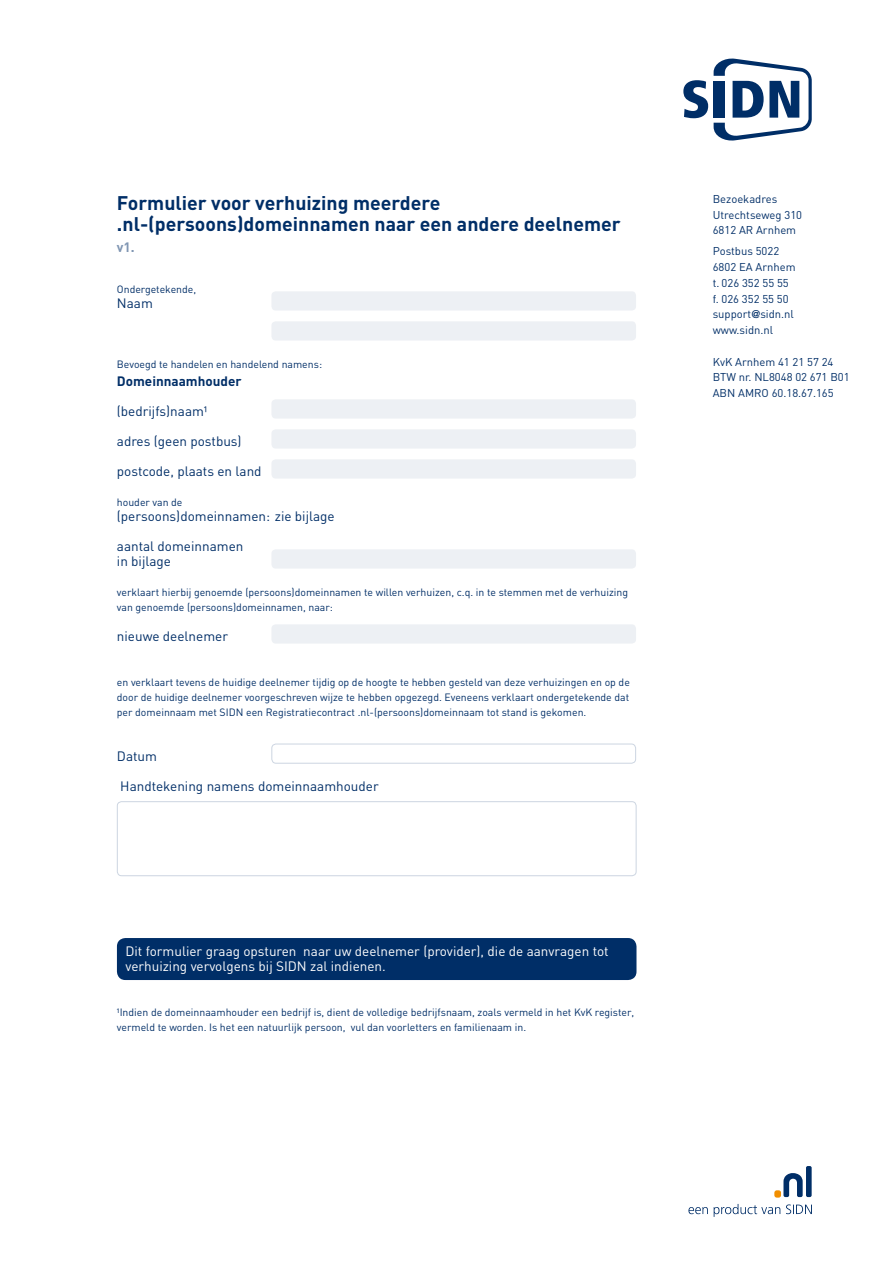
<style>
.page{position:relative;width:893px;height:1263px;background:#fff}
.page>*{position:absolute;margin:0;border:0;box-sizing:border-box;transform-origin:0 0}
.t1{font:700 19.5px/21px "DIN";color:#002e67}
.t2{font:13.5px/15px "DIN";color:#002e67}
.t3{font:13.5px/15px "DIN";color:#fff}
.t4{font:700 13.5px "DIN";color:#002e67}
.t5{font:700 13.5px "DIN";color:#8096b3}
.t6{font:11.25px/15.8px "DIN";color:#002e67}
.t7{font:10.5px/15px "DIN";color:#002e67}
.s1{font-family:"Frutiger"}
</style>
<div class="page">
<svg style="left:683px;top:58px;width:129px;height:83px"></svg>
<svg style="left:775px;top:1173px;width:28px;height:24px"></svg>
<div style="left:806px;top:1166px;width:6px;height:31px;background:#002e67;border-radius:2px"></div>
<svg style="left:688px;top:1204px;width:124px;height:13px"></svg>
<div style="left:117px;top:938px;width:519px;height:42px;background:#002e67;border-radius:9px"></div>
<div style="left:271px;top:291px;width:365px;height:19px;background:#edf0f4;border-radius:4px"></div>
<div style="left:271px;top:321px;width:365px;height:19px;background:#edf0f4;border-radius:4px"></div>
<div style="left:271px;top:399px;width:365px;height:19px;background:#edf0f4;border-radius:4px"></div>
<div style="left:271px;top:429px;width:365px;height:19px;background:#edf0f4;border-radius:4px"></div>
<div style="left:271px;top:459px;width:365px;height:19px;background:#edf0f4;border-radius:4px"></div>
<div style="left:271px;top:549px;width:365px;height:19px;background:#edf0f4;border-radius:4px"></div>
<div style="left:271px;top:624px;width:365px;height:20px;background:#edf0f4;border-radius:4px"></div>
<div style="left:271px;top:744px;width:365px;height:20px;border:1px solid #ccd5e1;border-radius:4px"></div>
<div style="left:117px;top:801px;width:519px;height:75px;border:1px solid #ccd5e1;border-radius:4px"></div>
<h1 class="t1" style="left:117px;top:192px;width:505px">Formulier voor verhuizing meerdere .nl-(persoons)domeinnamen naar een andere deelnemer</h1>
<p class="t5" style="left:117px;top:238px;width:19px">v1.</p>
<p class="t7" style="left:117px;top:281px;width:81px">Ondergetekende,</p>
<p class="t2" style="left:117px;top:295px;width:37px">Naam</p>
<p class="t7" style="left:117px;top:356px;width:207px">Bevoegd te handelen en handelend namens:</p>
<p class="t4" style="left:117px;top:372px;width:126px">Domeinnaamhouder</p>
<p class="t2" style="left:117px;top:403px;width:92px">(bedrijfs)naam¹</p>
<p class="t2" style="left:117px;top:433px;width:126px">adres (geen postbus)</p>
<p class="t2" style="left:117px;top:463px;width:146px">postcode, plaats en land</p>
<p class="t7" style="left:117px;top:494px;width:67px">houder van de</p>
<p class="t2" style="left:117px;top:508px;width:219px">(persoons)domeinnamen: zie bijlage</p>
<p class="t2" style="left:117px;top:538px;width:128px">aantal domeinnamen in bijlage</p>
<p class="t7" style="left:117px;top:584px;width:513px">verklaart hierbij genoemde (persoons)domeinnamen te willen verhuizen, c.q. in te stemmen met de verhuizing van genoemde (persoons)domeinnamen, naar:</p>
<p class="t2" style="left:117px;top:628px;width:113px">nieuwe deelnemer</p>
<p class="t7" style="left:117px;top:674px;width:514px;text-align:justify">en verklaart tevens de huidige deelnemer tijdig op de hoogte te hebben gesteld van deze verhuizingen en op de door de huidige deelnemer voorgeschreven wijze te hebben opgezegd. Eveneens verklaart ondergetekende dat per domeinnaam met SIDN een Registratiecontract .nl-(persoons)domeinnaam tot stand is gekomen.</p>
<p class="t2" style="left:117px;top:748px;width:42px">Datum</p>
<p class="t2" style="left:120px;top:778px;width:260px">Handtekening namens domeinnaamhouder</p>
<p class="t3" style="left:125px;top:943px;width:485px">Dit formulier graag opsturen naar uw deelnemer (provider), die de aanvragen tot verhuizing vervolgens bij SIDN zal indienen.</p>
<p class="t7" style="left:117px;top:1004px;width:519px">¹Indien de domeinnaamhouder een bedrijf is, dient de volledige bedrijfsnaam, zoals vermeld in het KvK register, vermeld te worden. Is het een natuurlijk persoon, vul dan voorletters en familienaam in.</p>
<p class="t6" style="left:713px;top:191px;width:91px">Bezoekadres<br>Utrechtseweg 310<br>6812 AR Arnhem</p>
<p class="t6" style="left:713px;top:243px;width:84px">Postbus 5022<br>6802 EA Arnhem t. 026 352 55 55 f. 026 352 55 50 support<span class="s1">@</span>sidn.nl www.sidn.nl</p>
<p class="t6" style="left:713px;top:353px;width:138px">KvK Arnhem 41 21 57 24<br>BTW nr. NL8048 02 671 B01<br>ABN AMRO 60.18.67.165</p>
</div>
